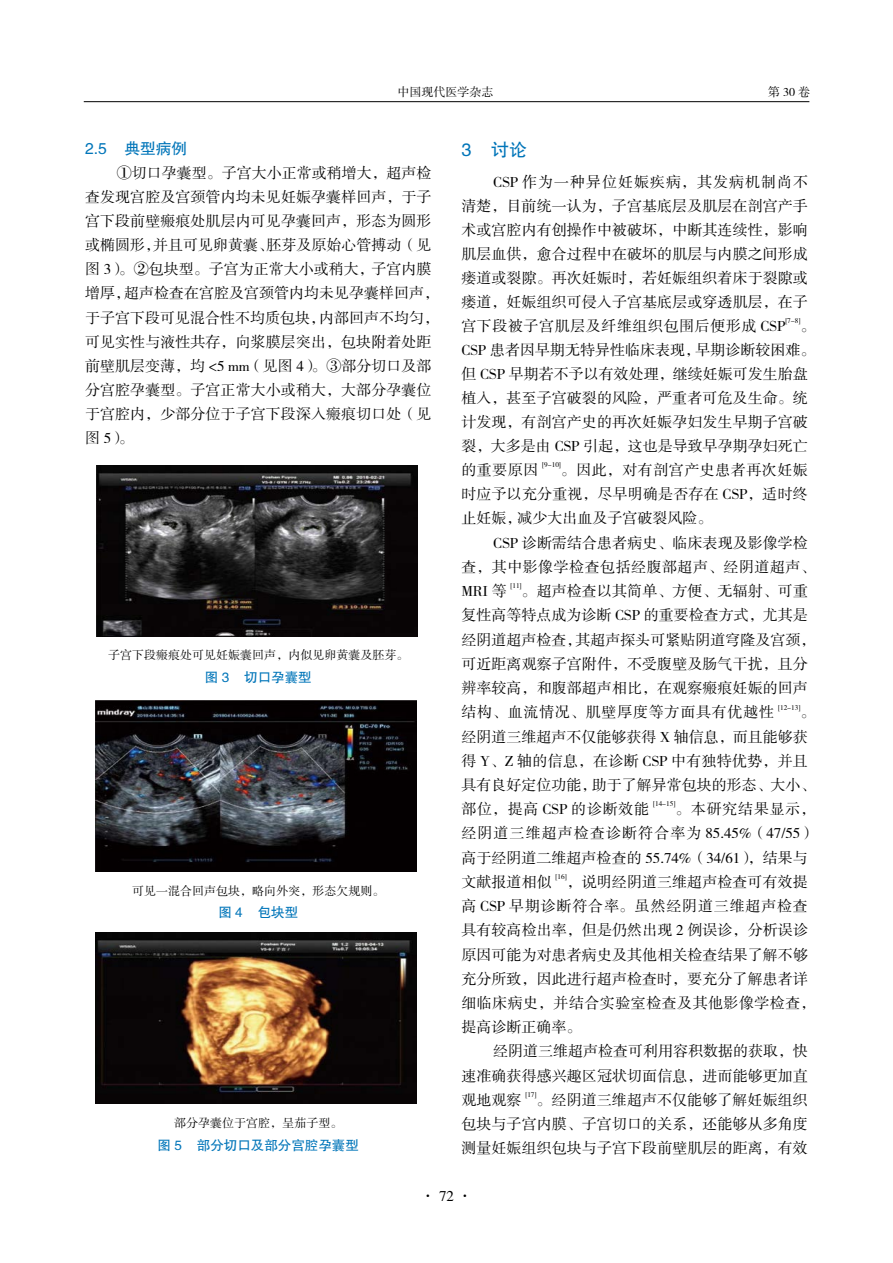
<style>
.page{position:relative;width:893px;height:1263px;background:#fff}
.page>*{position:absolute;margin:0;border:0;box-sizing:border-box;transform-origin:0 0}
.t1{font:18px "FZHTK GBK1 0";color:#0075b9}
.t2{font:15.75px "FZHTK GBK1 0";color:#0075b9}
.t3{font:15px/24px "FZSSK GBK1 0";letter-spacing:.005em;color:#000}
.t4{font:13.5px "FZHTK GBK1 0";color:#0075b9}
.t5{font:12px "FZSSK GBK1 0";color:#000}
.t6{font:7.2px "FZSSK GBK1 0";color:#000}
</style>
<div class="page">
<hr style="left:84px;top:101px;width:725px;height:1px;background:#000">
<img style="left:97px;top:466px;width:321px;height:170px">
<img style="left:96px;top:700px;width:321px;height:171px">
<img style="left:96px;top:932px;width:321px;height:171px">
<p class="t5" style="left:397px;top:85px;width:97px">中国现代医学杂志</p>
<p class="t5" style="left:768px;top:85px;width:43px">第30卷</p>
<p class="t2" style="left:85px;top:140px;width:104px">2.5 典型病例</p>
<p class="t3" style="left:85px;top:162px;width:356px;text-indent:32px">①切口孕囊型。子宫大小正常或稍增大，超声检查发现宫腔及宫颈管内均未见妊娠孕囊样回声，于子宫下段前壁瘢痕处肌层内可见孕囊回声，形态为圆形或椭圆形，并且可见卵黄囊、胚芽及原始心管搏动（见图 3）。②包块型。子宫为正常大小或稍大，子宫内膜增厚，超声检查在宫腔及宫颈管内均未见孕囊样回声，于子宫下段可见混合性不均质包块，内部回声不均匀，可见实性与液性共存，向浆膜层突出，包块附着处距前壁肌层变薄，均 &lt;5 mm（见图 4）。③部分切口及部分宫腔孕囊型。子宫正常大小或稍大，大部分孕囊位于宫腔内，少部分位于子宫下段深入瘢痕切口处（见图 5）。</p>
<p class="t5" style="left:108px;top:648px;width:302px">子宫下段瘢痕处可见妊娠囊回声，内似见卵黄囊及胚芽。</p>
<p class="t4" style="left:205px;top:670px;width:108px">图 3 切口孕囊型</p>
<p class="t5" style="left:132px;top:884px;width:254px">可见一混合回声包块，略向外突，形态欠规则。</p>
<p class="t4" style="left:218px;top:905px;width:81px">图 4 包块型</p>
<p class="t5" style="left:174px;top:1116px;width:169px">部分孕囊位于宫腔，呈茄子型。</p>
<p class="t4" style="left:158px;top:1137px;width:203px">图 5 部分切口及部分宫腔孕囊型</p>
<p class="t1" style="left:461px;top:140px;width:67px">3 讨论</p>
<p class="t3" style="left:461px;top:171px;width:348px;text-align:justify;text-indent:32px">CSP 作为一种异位妊娠疾病，其发病机制尚不清楚，目前统一认为，子宫基底层及肌层在剖宫产手术或宫腔内有创操作中被破坏，中断其连续性，影响肌层血供，愈合过程中在破坏的肌层与内膜之间形成瘘道或裂隙。再次妊娠时，若妊娠组织着床于裂隙或瘘道，妊娠组织可侵入子宫基底层或穿透肌层，在子宫下段被子宫肌层及纤维组织包围后便形成 CSP</p>
<p class="t6" style="left:785px;top:317px;width:17px">[7-8]</p>
<p class="t3" style="left:461px;top:315px;width:356px;text-indent:339px">。<br>CSP 患者因早期无特异性临床表现，早期诊断较困难。但 CSP 早期若不予以有效处理，继续妊娠可发生胎盘植入，甚至子宫破裂的风险，严重者可危及生命。统计发现，有剖宫产史的再次妊娠孕妇发生早期子宫破裂，大多是由 CSP 引起，这也是导致早孕期孕妇死亡的重要原因</p>
<p class="t6" style="left:542px;top:461px;width:20px">[9-10]</p>
<p class="t3" style="left:461px;top:459px;width:348px;text-align:justify;text-indent:100px">。因此，对有剖宫产史患者再次妊娠时应予以充分重视，尽早明确是否存在 CSP，适时终止妊娠，减少大出血及子宫破裂风险。</p>
<p class="t3" style="left:461px;top:531px;width:356px;text-indent:32px">CSP 诊断需结合患者病史、临床表现及影像学检查，其中影像学检查包括经腹部超声、经阴道超声、<br>MRI 等</p>
<p class="t6" style="left:510px;top:582px;width:13px">[11]</p>
<p class="t3" style="left:461px;top:580px;width:356px;text-indent:60px">。超声检查以其简单、方便、无辐射、可重复性高等特点成为诊断 CSP 的重要检查方式，尤其是经阴道超声检查，其超声探头可紧贴阴道穹隆及宫颈，可近距离观察子宫附件，不受腹壁及肠气干扰，且分辨率较高，和腹部超声相比，在观察瘢痕妊娠的回声结构、血流情况、肌壁厚度等方面具有优越性</p>
<p class="t6" style="left:778px;top:703px;width:24px">[12-13]</p>
<p class="t3" style="left:461px;top:701px;width:356px;text-indent:339px">。经阴道三维超声不仅能够获得 X 轴信息，而且能够获得 Y、Z 轴的信息，在诊断 CSP 中有独特优势，并且具有良好定位功能，助于了解异常包块的形态、大小、部位，提高 CSP 的诊断效能</p>
<p class="t6" style="left:653px;top:800px;width:24px">[14-15]</p>
<p class="t3" style="left:461px;top:798px;width:356px;text-indent:214px">。本研究结果显示，经阴道三维超声检查诊断符合率为 85.45%（47/55）高于经阴道二维超声检查的 55.74%（34/61），结果与文献报道相似</p>
<p class="t6" style="left:556px;top:873px;width:13px">[16]</p>
<p class="t3" style="left:461px;top:870px;width:355px;text-indent:105px">，说明经阴道三维超声检查可有效提高 CSP 早期诊断符合率。虽然经阴道三维超声检查具有较高检出率，但是仍然出现 2 例误诊，分析误诊原因可能为对患者病史及其他相关检查结果了解不够充分所致，因此进行超声检查时，要充分了解患者详细临床病史，并结合实验室检查及其他影像学检查，提高诊断正确率。</p>
<p class="t3" style="left:461px;top:1040px;width:348px;text-align:justify;text-indent:32px">经阴道三维超声检查可利用容积数据的获取，快速准确获得感兴趣区冠状切面信息，进而能够更加直观地观察</p>
<p class="t6" style="left:525px;top:1091px;width:13px">[17]</p>
<p class="t3" style="left:461px;top:1088px;width:348px;text-align:justify;text-indent:75px">。经阴道三维超声不仅能够了解妊娠组织包块与子宫内膜、子宫切口的关系，还能够从多角度测量妊娠组织包块与子宫下段前壁肌层的距离，有效</p>
<p class="t3" style="left:420px;top:1184px;width:54px">· 72 ·</p>
</div>
